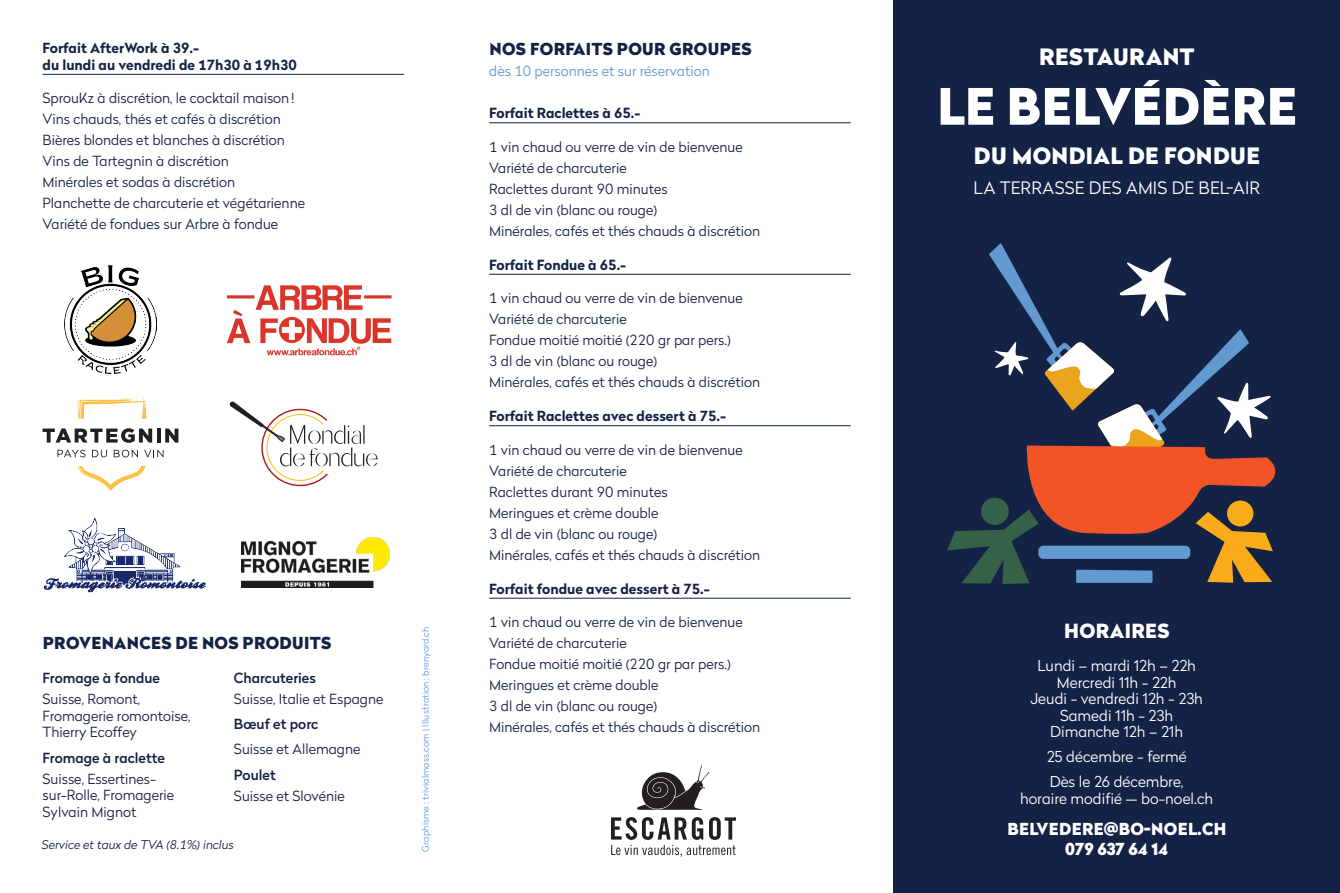
<style>
.page{position:relative;width:1340px;height:893px;background:#fff}
.page>*{position:absolute;margin:0;border:0;box-sizing:border-box;transform-origin:0 0}
.t1{font:900 49.95px "Radikal";letter-spacing:.015em;color:#fff}
.t2{font:900 22.5px "Radikal";letter-spacing:.02em;color:#fff}
.t3{font:900 19.5px "Radikal";letter-spacing:.02em;color:#fff}
.t4{font:300 17.1px "Radikal";letter-spacing:.01em;color:#fff}
.t5{font:900 16.5px "Radikal";letter-spacing:.02em;color:#142246}
.t6{font:900 16.5px "Radikal";letter-spacing:.02em;color:#fff}
.t7{font:900 16.5px "Radikal";color:#fff}
.t8{font:300 15px/16.5px "Radikal";color:#fff;text-align:center}
.t9{font:300 13.95px/21px "Radikal";color:#142246}
.t10{font:700 13.95px/16.8px "Radikal";color:#142246}
.t11{font:500 13.95px "Radikal";color:#142246}
.t12{font:300 13.95px "Radikal";color:#6299d1}
.t13{font:italic 300 12px "Radikal";color:#142246}
.t14{font:300 9px "Radikal";letter-spacing:.02em;color:#6299d1}
</style>
<div class="page">
<div style="left:893px;top:0;width:446px;height:893px;background:#142246"></div>
<svg style="left:947px;top:243px;width:329px;height:341px"></svg>
<hr style="left:489px;top:122px;width:361px;height:1px;background:#142246">
<hr style="left:489px;top:274px;width:361px;height:1px;background:#142246">
<hr style="left:489px;top:425px;width:361px;height:1px;background:#142246">
<hr style="left:489px;top:598px;width:361px;height:1px;background:#142246">
<hr style="left:43px;top:74px;width:361px;height:1px;background:#142246">
<img style="left:226px;top:285px;width:166px;height:71px">
<img style="left:64px;top:265px;width:92px;height:109px">
<svg style="left:43px;top:428px;width:109px;height:15px"></svg>
<hr style="left:157px;top:429px;width:4px;height:14px;background:#231f20">
<svg style="left:165px;top:429px;width:13px;height:14px"></svg>
<svg style="left:57px;top:450px;width:28px;height:7px"></svg>
<svg style="left:92px;top:450px;width:15px;height:7px"></svg>
<svg style="left:114px;top:450px;width:24px;height:7px"></svg>
<svg style="left:144px;top:450px;width:19px;height:7px"></svg>
<svg style="left:78px;top:466px;width:68px;height:25px"></svg>
<svg style="left:77px;top:397px;width:70px;height:22px"></svg>
<svg style="left:229px;top:401px;width:148px;height:86px"></svg>
<img style="left:241px;top:538px;width:148px;height:50px">
<img style="left:43px;top:517px;width:165px;height:76px">
<svg style="left:611px;top:817px;width:125px;height:40px"></svg>
<svg style="left:637px;top:765px;width:72px;height:45px"></svg>
<p class="t10" style="left:43px;top:39px;width:256px">Forfait AfterWork à 39.-<br>du lundi au vendredi de 17h30 à 19h30</p>
<p class="t9" style="left:43px;top:88px;width:264px">SprouKz à discrétion, le cocktail maison!<br>Vins chauds, thés et cafés à discrétion Bières blondes et blanches à discrétion Vins de Tartegnin à discrétion<br>Minérales et sodas à discrétion Planchette de charcuterie et végétarienne Variété de fondues sur Arbre à fondue</p>
<p class="t5" style="left:43px;top:631px;width:290px">PROVENANCES DE NOS PRODUITS</p>
<p class="t11" style="left:43px;top:668px;width:119px">Fromage à fondue</p>
<p class="t9" style="left:43px;top:690px;width:149px;line-height:16.8px">Suisse, Romont,<br>Fromagerie romontoise,<br>Thierry Ecoffey</p>
<p class="t11" style="left:43px;top:747px;width:124px">Fromage à raclette</p>
<p class="t9" style="left:43px;top:770px;width:133px;line-height:16.8px">Suisse, Essertines&shy;sur-Rolle, Fromagerie<br>Sylvain Mignot</p>
<p class="t11" style="left:234px;top:668px;width:83px">Charcuteries</p>
<p class="t9" style="left:234px;top:688px;width:151px">Suisse, Italie et Espagne</p>
<p class="t11" style="left:234px;top:714px;width:86px">Bœuf et porc</p>
<p class="t9" style="left:234px;top:738px;width:128px">Suisse et Allemagne</p>
<p class="t11" style="left:234px;top:764px;width:43px">Poulet</p>
<p class="t9" style="left:234px;top:785px;width:112px">Suisse et Slovénie</p>
<p class="t13" style="left:42px;top:837px;width:194px">Service et taux de TVA (8.1%) inclus</p>
<p class="t14" style="left:419px;top:851px;width:226px;rotate:-90deg">Graphisme: trivialmass.com | Illustration : brenyard.ch</p>
<p class="t5" style="left:489px;top:37px;width:263px">NOS FORFAITS POUR GROUPES</p>
<p class="t12" style="left:489px;top:61px;width:222px">dès 10 personnes et sur réservation</p>
<p class="t10" style="left:489px;top:104px;width:153px">Forfait Raclettes à 65.-</p>
<p class="t9" style="left:489px;top:136px;width:272px">1 vin chaud ou verre de vin de bienvenue<br>Variété de charcuterie<br>Raclettes durant 90 minutes<br>3 dl de vin (blanc ou rouge)<br>Minérales, cafés et thés chauds à discrétion</p>
<p class="t10" style="left:489px;top:256px;width:138px">Forfait Fondue à 65.-</p>
<p class="t9" style="left:489px;top:287px;width:272px">1 vin chaud ou verre de vin de bienvenue Variété de charcuterie<br>Fondue moitié moitié (220 gr par pers.)<br>3 dl de vin (blanc ou rouge)<br>Minérales, cafés et thés chauds à discrétion</p>
<p class="t10" style="left:489px;top:407px;width:238px">Forfait Raclettes avec dessert à 75.-</p>
<p class="t9" style="left:489px;top:439px;width:272px">1 vin chaud ou verre de vin de bienvenue<br>Variété de charcuterie<br>Raclettes durant 90 minutes<br>Meringues et crème double<br>3 dl de vin (blanc ou rouge)<br>Minérales, cafés et thés chauds à discrétion</p>
<p class="t10" style="left:489px;top:580px;width:222px">Forfait fondue avec dessert à 75.-</p>
<p class="t9" style="left:489px;top:611px;width:272px">1 vin chaud ou verre de vin de bienvenue<br>Variété de charcuterie<br>Fondue moitié moitié (220 gr par pers.)<br>Meringues et crème double<br>3 dl de vin (blanc ou rouge)<br>Minérales, cafés et thés chauds à discrétion</p>
<h2 class="t2" style="left:1039px;top:40px;width:157px">RESTAURANT</h2>
<h1 class="t1" style="left:937px;top:69px;width:361px">LE BELVÉDÈRE</h1>
<h2 class="t2" style="left:973px;top:139px;width:287px">DU MONDIAL DE FONDUE</h2>
<p class="t4" style="left:973px;top:175px;width:288px">LA TERRASSE DES AMIS DE BEL-AIR</p>
<h3 class="t3" style="left:1064px;top:616px;width:107px">HORAIRES</h3>
<p class="t8" style="left:1030px;top:657px;width:174px">Lundi – mardi 12h – 22h<br>Mercredi 11h - 22h<br>Jeudi - vendredi 12h - 23h<br>Samedi 11h - 23h<br>Dimanche 12h – 21h</p>
<p class="t8" style="left:1046px;top:744px;width:141px;line-height:25px;text-align:left">25 décembre - fermé<br>Dès le 26 décembre,</p>
<p class="t8" style="left:1020px;top:790px;width:195px">horaire modifié — bo-noel.ch</p>
<p class="t6" style="left:1007px;top:816px;width:220px">BELVEDERE@BO-NOEL.CH</p>
<p class="t7" style="left:1065px;top:836px;width:104px">079 637 64 14</p>
</div>
